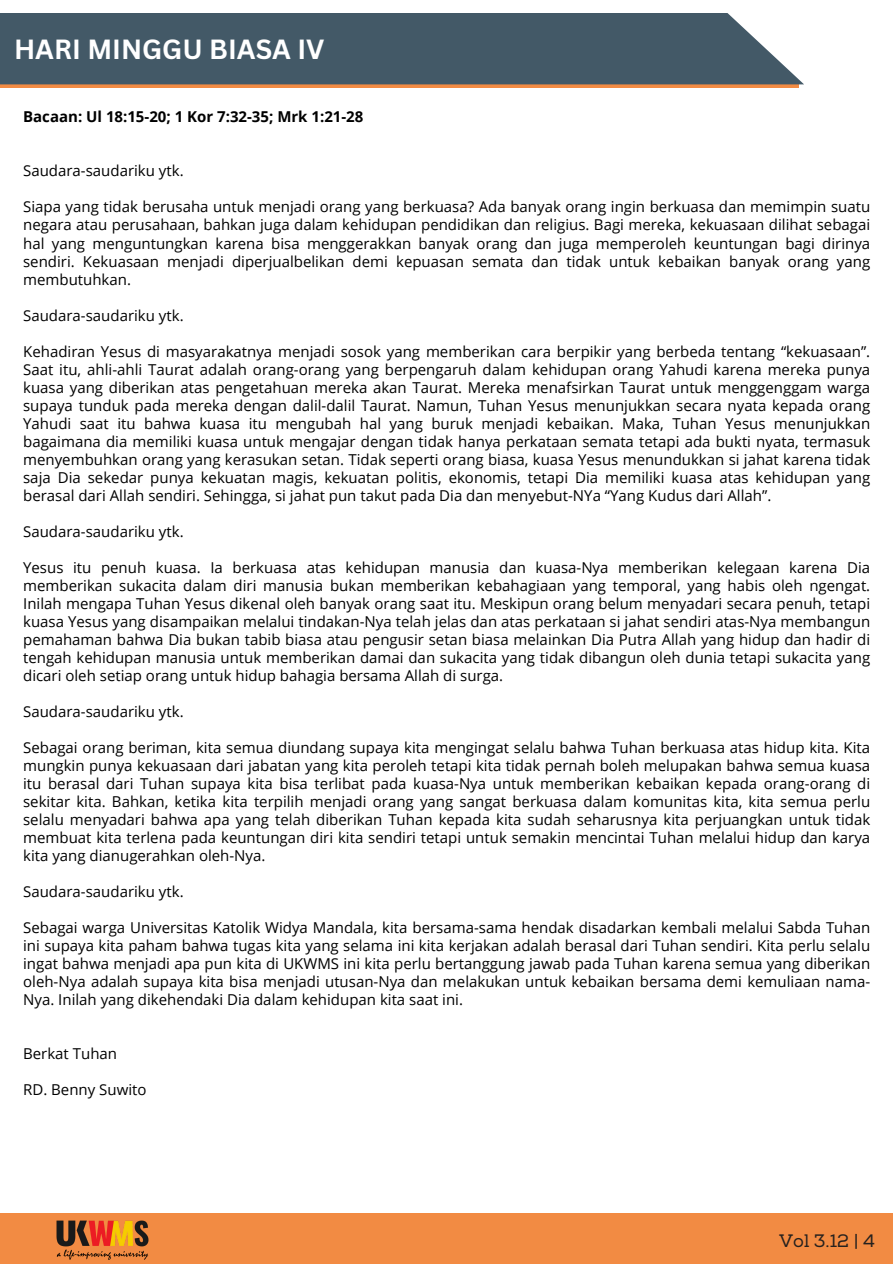
<style>
.page{position:relative;width:893px;height:1264px;background:#fff}
.page>*{position:absolute;margin:0;border:0;box-sizing:border-box;transform-origin:0 0}
.t1{font:700 27px "Canva Sans";color:#fff}
.t2{font:18px "Nexa Slab";color:#26211e}
.t3{font:15px/18px "Open Sans";color:#000;text-align:justify}
.t4{font:700 15px "Open Sans";color:#000}
</style>
<div class="page">
<svg style="left:0;top:84px;width:798px;height:4px;background:#df8546"></svg>
<div style="left:0;top:13px;width:804px;height:71px;background:#435967"></div>
<div style="left:0;top:1213px;width:892px;height:50px;background:#f28b43"></div>
<img style="left:56px;top:1220px;width:93px;height:40px">
<p class="t1" style="left:14px;top:30px;width:312px">HARI MINGGU BIASA IV</p>
<h1 class="t4" style="left:23px;top:106px;width:342px">Bacaan: Ul 18:15-20; 1 Kor 7:32-35; Mrk 1:21-28</h1>
<p class="t3" style="left:23px;top:162px;width:162px">Saudara-saudariku ytk.</p>
<h3 class="t3" style="left:23px;top:198px;width:848px">Siapa yang tidak berusaha untuk menjadi orang yang berkuasa? Ada banyak orang ingin berkuasa dan memimpin suatu negara atau perusahaan, bahkan juga dalam kehidupan pendidikan dan religius. Bagi mereka, kekuasaan dilihat sebagai hal yang menguntungkan karena bisa menggerakkan banyak orang dan juga memperoleh keuntungan bagi dirinya sendiri. Kekuasaan menjadi diperjualbelikan demi kepuasan semata dan tidak untuk kebaikan banyak orang yang membutuhkan.</h3>
<p class="t3" style="left:23px;top:306px;width:162px">Saudara-saudariku ytk.</p>
<p class="t3" style="left:23px;top:342px;width:848px">Kehadiran Yesus di masyarakatnya menjadi sosok yang memberikan cara berpikir yang berbeda tentang “kekuasaan”.<br>Saat itu, ahli-ahli Taurat adalah orang-orang yang berpengaruh dalam kehidupan orang Yahudi karena mereka punya kuasa yang diberikan atas pengetahuan mereka akan Taurat. Mereka menafsirkan Taurat untuk menggenggam warga supaya tunduk pada mereka dengan dalil-dalil Taurat. Namun, Tuhan Yesus menunjukkan secara nyata kepada orang Yahudi saat itu bahwa kuasa itu mengubah hal yang buruk menjadi kebaikan. Maka, Tuhan Yesus menunjukkan bagaimana dia memiliki kuasa untuk mengajar dengan tidak hanya perkataan semata tetapi ada bukti nyata, termasuk menyembuhkan orang yang kerasukan setan. Tidak seperti orang biasa, kuasa Yesus menundukkan si jahat karena tidak saja Dia sekedar punya kekuatan magis, kekuatan politis, ekonomis, tetapi Dia memiliki kuasa atas kehidupan yang berasal dari Allah sendiri. Sehingga, si jahat pun takut pada Dia dan menyebut-NYa “Yang Kudus dari Allah”.</p>
<p class="t3" style="left:23px;top:522px;width:162px">Saudara-saudariku ytk.</p>
<p class="t3" style="left:23px;top:558px;width:848px">Yesus itu penuh kuasa. Ia berkuasa atas kehidupan manusia dan kuasa-Nya memberikan kelegaan karena Dia memberikan sukacita dalam diri manusia bukan memberikan kebahagiaan yang temporal, yang habis oleh ngengat.<br>Inilah mengapa Tuhan Yesus dikenal oleh banyak orang saat itu. Meskipun orang belum menyadari secara penuh, tetapi kuasa Yesus yang disampaikan melalui tindakan-Nya telah jelas dan atas perkataan si jahat sendiri atas-Nya membangun pemahaman bahwa Dia bukan tabib biasa atau pengusir setan biasa melainkan Dia Putra Allah yang hidup dan hadir di tengah kehidupan manusia untuk memberikan damai dan sukacita yang tidak dibangun oleh dunia tetapi sukacita yang dicari oleh setiap orang untuk hidup bahagia bersama Allah di surga.</p>
<p class="t3" style="left:23px;top:702px;width:162px">Saudara-saudariku ytk.</p>
<p class="t3" style="left:23px;top:738px;width:848px">Sebagai orang beriman, kita semua diundang supaya kita mengingat selalu bahwa Tuhan berkuasa atas hidup kita. Kita mungkin punya kekuasaan dari jabatan yang kita peroleh tetapi kita tidak pernah boleh melupakan bahwa semua kuasa itu berasal dari Tuhan supaya kita bisa terlibat pada kuasa-Nya untuk memberikan kebaikan kepada orang-orang di sekitar kita. Bahkan, ketika kita terpilih menjadi orang yang sangat berkuasa dalam komunitas kita, kita semua perlu selalu menyadari bahwa apa yang telah diberikan Tuhan kepada kita sudah seharusnya kita perjuangkan untuk tidak membuat kita terlena pada keuntungan diri kita sendiri tetapi untuk semakin mencintai Tuhan melalui hidup dan karya kita yang dianugerahkan oleh-Nya.</p>
<p class="t3" style="left:23px;top:882px;width:162px">Saudara-saudariku ytk.</p>
<p class="t3" style="left:23px;top:918px;width:848px">Sebagai warga Universitas Katolik Widya Mandala, kita bersama-sama hendak disadarkan kembali melalui Sabda Tuhan ini supaya kita paham bahwa tugas kita yang selama ini kita kerjakan adalah berasal dari Tuhan sendiri. Kita perlu selalu ingat bahwa menjadi apa pun kita di UKWMS ini kita perlu bertanggung jawab pada Tuhan karena semua yang diberikan oleh-Nya adalah supaya kita bisa menjadi utusan-Nya dan melakukan untuk kebaikan bersama demi kemuliaan nama-Nya. Inilah yang dikehendaki Dia dalam kehidupan kita saat ini.</p>
<p class="t3" style="left:23px;top:1044px;width:95px">Berkat Tuhan</p>
<p class="t3" style="left:23px;top:1080px;width:125px">RD. Benny Suwito</p>
<p class="t2" style="left:779px;top:1230px;width:97px">Vol 3.12 | 4</p>
</div>
